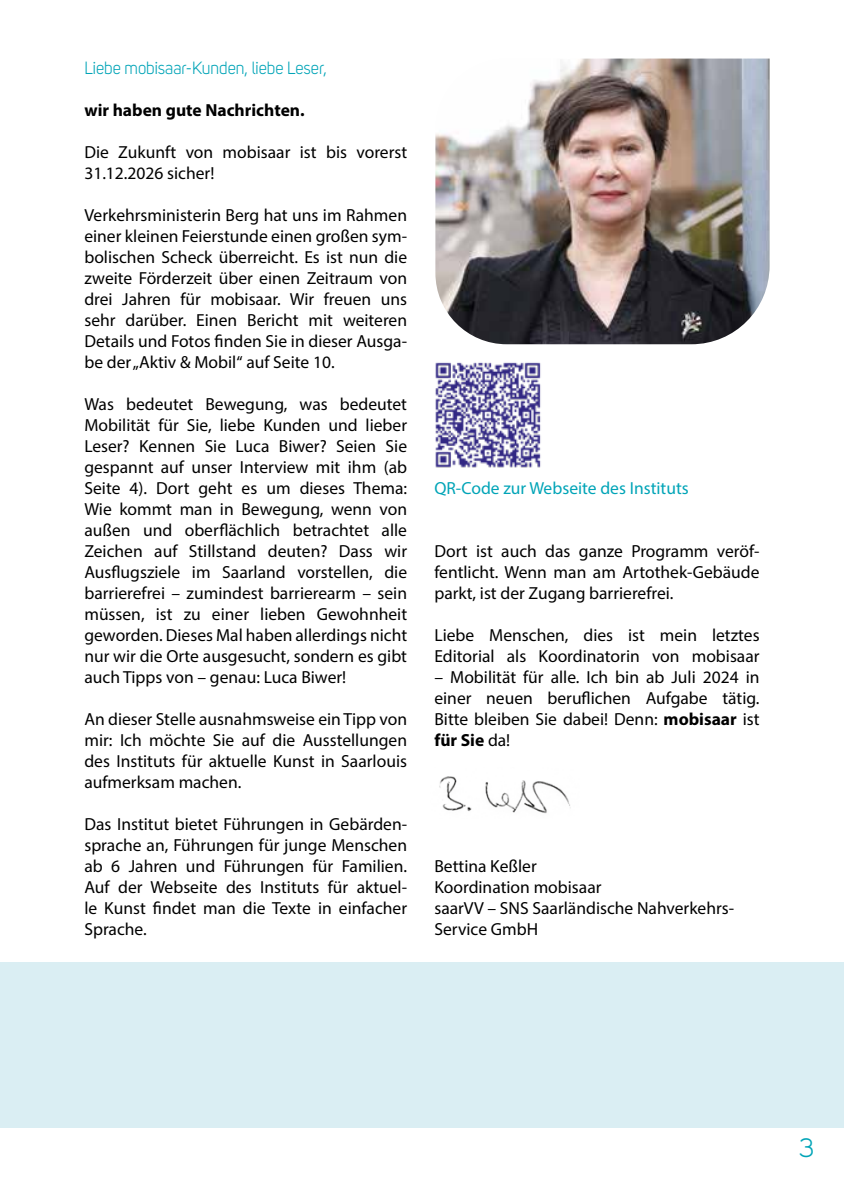
<style>
.page{position:relative;width:844px;height:1191px;background:#fff}
.page>*{position:absolute;margin:0;border:0;box-sizing:border-box;transform-origin:0 0}
.t1{font:26.25px "Uni Sans";color:#00a4b7}
.t2{font:17.5px/21px "Myriad Pro";color:#000;text-align:justify}
.t3{font:17.5px "Uni Sans";color:#00a4b7;scale:.95 1}
.t4{font:17.5px "Myriad Pro";color:#00a4b7}
.t5{font:700 17.5px "Myriad Pro";color:#000}
.s1{font-weight:700}
</style>
<div class="page">
<img style="left:439px;top:776px;width:132px;height:38px">
<img style="left:435px;top:59px;width:334px;height:285px">
<div style="left:0;top:962px;width:843px;height:166px;background:#daeef3"></div>
<img style="left:435px;top:362px;width:106px;height:106px">
<p class="t3" style="left:84px;top:57px;width:256px">Liebe mobisaar-Kunden, liebe Leser,</p>
<p class="t5" style="left:84px;top:98px;width:222px">wir haben gute Nachrichten.</p>
<p class="t2" style="left:84px;top:141px;width:324px">Die Zukunft von mobisaar ist bis vorerst<br>31.12.2026 sicher!</p>
<p class="t2" style="left:84px;top:204px;width:324px">Verkehrsministerin Berg hat uns im Rahmen einer kleinen Feierstunde einen großen sym&shy;bolischen Scheck überreicht. Es ist nun die zweite Förderzeit über einen Zeitraum von drei Jahren für mobisaar. Wir freuen uns sehr darüber. Einen Bericht mit weiteren Details und Fotos finden Sie in dieser Ausga&shy;be der „Aktiv &amp; Mobil“ auf Seite 10.</p>
<p class="t2" style="left:84px;top:393px;width:324px">Was bedeutet Bewegung, was bedeutet Mobilität für Sie, liebe Kunden und lieber Leser? Kennen Sie Luca Biwer? Seien Sie gespannt auf unser Interview mit ihm (ab Seite 4). Dort geht es um dieses Thema:<br>Wie kommt man in Bewegung, wenn von außen und oberflächlich betrachtet alle Zeichen auf Stillstand deuten? Dass wir Ausflugsziele im Saarland vorstellen, die barrierefrei – zumindest barrierearm – sein müssen, ist zu einer lieben Gewohnheit geworden. Dieses Mal haben allerdings nicht nur wir die Orte ausgesucht, sondern es gibt auch Tipps von – genau: Luca Biwer!</p>
<p class="t2" style="left:84px;top:708px;width:324px">An dieser Stelle ausnahmsweise ein Tipp von mir: Ich möchte Sie auf die Ausstellungen des Instituts für aktuelle Kunst in Saarlouis aufmerksam machen.</p>
<p class="t2" style="left:84px;top:813px;width:324px">Das Institut bietet Führungen in Gebärden&shy;sprache an, Führungen für junge Menschen ab 6 Jahren und Führungen für Familien.<br>Auf der Webseite des Instituts für aktuel&shy;le Kunst findet man die Texte in einfacher Sprache.</p>
<p class="t4" style="left:434px;top:477px;width:256px">QR-Code zur Webseite des Instituts</p>
<p class="t2" style="left:434px;top:540px;width:326px">Dort ist auch das ganze Programm veröf&shy;fentlicht. Wenn man am Artothek-Gebäude parkt, ist der Zugang barrierefrei.</p>
<p class="t2" style="left:434px;top:624px;width:326px">Liebe Menschen, dies ist mein letztes<br>Editorial als Koordinatorin von mobisaar</p>
<p class="t2" style="left:434px;top:666px;width:326px">– Mobilität für alle. Ich bin ab Juli 2024 in einer neuen beruflichen Aufgabe tätig.<br>Bitte bleiben Sie dabei! Denn: <span class="s1">mobisaar</span> ist <span class="s1">für Sie</span> da!</p>
<p class="t2" style="left:434px;top:855px;width:301px;text-align:left">Bettina Keßler<br>Koordination mobisaar<br>saarVV – SNS Saarländische Nahverkehrs-<br>Service GmbH</p>
<h1 class="t1" style="left:798px;top:1132px;width:17px">3</h1>
</div>
